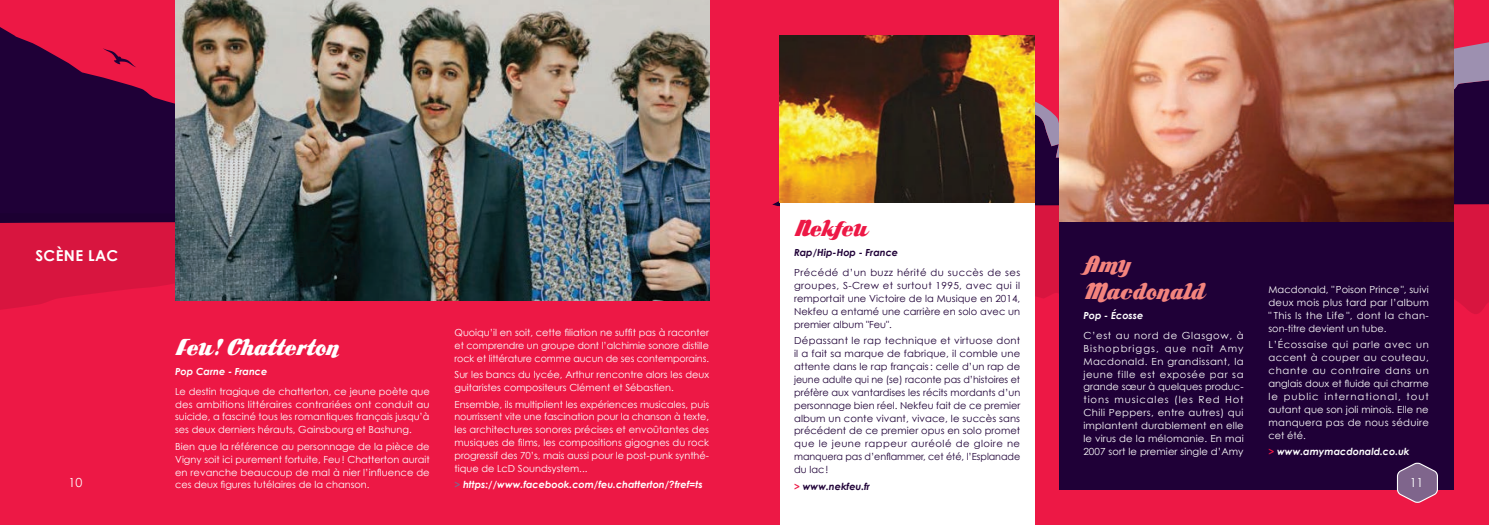
<style>
.page{position:relative;width:1489px;height:525px;background:#fff}
.page>*{position:absolute;margin:0;border:0;box-sizing:border-box;transform-origin:0 0}
.Nom_groupe{font:22.5px "ARB85 Poster Script JAN 39 Normal";color:#fff;scale:.75 1}
.Nom_groupe-2{font:22.5px/27px "ARB85 Poster Script JAN 39 Normal";color:#f3847d;scale:.75 1}
.Nom_groupe-3{font:22.5px "ARB85 Poster Script JAN 39 Normal";color:#ed1845;scale:.75 1}
.t1{font:700 15px "Century Gothic";letter-spacing:.025em;color:#fff}
.t2{font:12.5px "Century Gothic";color:#fff}
.Text_courant{font:9.75px/12.9px "Century Gothic";color:#fff;text-align:justify}
.Text_courant-2{font:9.75px/12.9px "Century Gothic";color:#1f0037;text-align:justify}
.Lien_site_web{font:italic 700 9.75px "Century Gothic";color:#fff}
.Style_musical{font:italic 700 9.75px "Century Gothic";color:#fff}
.Style_musical-2{font:italic 700 9.75px "Century Gothic";color:#1f0037}
.Lien_site_web-2{font:italic 700 9.75px "Century Gothic";color:#1f0037}
.s1{color:#7f658c}
.s2{color:#ed1845}
</style>
<div class="page">
<div style="left:0;top:0;width:1488px;height:524px;background:#ed1845"></div>
<svg style="left:777px;top:54px;width:711px;height:148px;fill:#1f0037"></svg>
<svg style="left:1034px;top:34px;width:454px;height:123px"></svg>
<svg style="left:0;top:27px;width:175px;height:185px;fill:#1f0037"></svg>
<svg style="left:772px;top:202px;width:716px;height:155px;fill:#d8153f"></svg>
<svg style="left:0;top:212px;width:353px;height:98px;fill:#d8153f"></svg>
<img style="left:175px;top:0;width:534px;height:300px">
<div style="left:1059px;top:222px;width:394px;height:267px;background:#1f0037"></div>
<div style="left:780px;top:202px;width:254px;height:322px;background:#fff"></div>
<img style="left:1059px;top:0;width:394px;height:222px">
<svg style="left:1396px;top:462px;width:42px;height:41px"></svg>
<svg style="left:103px;top:48px;width:33px;height:19px"></svg>
<img style="left:780px;top:35px;width:254px;height:167px">
<p class="t1" style="left:35px;top:246px;width:84px">SCÈNE LAC</p>
<p class="Text_courant" style="left:454px;top:326px;width:256px">Quoiqu’il en soit, cette filiation ne suffit pas à raconter et comprendre un groupe dont l’alchimie sonore distille rock et littérature comme aucun de ses contemporains.</p>
<p class="Text_courant" style="left:454px;top:368px;width:256px">Sur les bancs du lycée, Arthur rencontre alors les deux guitaristes compositeurs Clément et Sébastien.</p>
<p class="Text_courant" style="left:454px;top:397px;width:256px">Ensemble, ils multiplient les expériences musicales, puis nourrissent vite une fascination pour la chanson à texte, les architectures sonores précises et envoûtantes des musiques de films, les compositions gigognes du rock progressif des 70’s, mais aussi pour le post-punk synthé&shy;tique de LcD Soundsystem...</p>
<p class="Nom_groupe" style="left:175px;top:335px;width:219px">Feu! Chatterton</p>
<p class="Style_musical" style="left:175px;top:364px;width:94px">Pop Carne - France</p>
<p class="Text_courant" style="left:175px;top:384px;width:256px">Le destin tragique de chatterton, ce jeune poète que des ambitions littéraires contrariées ont conduit au suicide, a fasciné tous les romantiques français jusqu’à ses deux derniers hérauts, Gainsbourg et Bashung.</p>
<p class="Text_courant" style="left:175px;top:439px;width:256px">Bien que la référence au personnage de la pièce de Vigny soit ici purement fortuite, Feu! Chatterton aurait en revanche beaucoup de mal à nier l’influence de ces deux figures tutélaires de la chanson.</p>
<p class="t2" style="left:68px;top:474px;width:15px">10</p>
<p class="Lien_site_web" style="left:454px;top:478px;width:250px"><span class="s1">&gt;</span> https://www.facebook.com/feu.chatterton/?fref=ts</p>
<p class="Nom_groupe-3" style="left:794px;top:217px;width:97px">Nekfeu</p>
<p class="Style_musical-2" style="left:794px;top:246px;width:105px">Rap/Hip-Hop - France</p>
<p class="Text_courant-2" style="left:794px;top:266px;width:228px">Précédé d’un buzz hérité du succès de ses groupes, S-Crew et surtout 1995, avec qui il remportait une Victoire de la Musique en 2014, Nekfeu a entamé une carrière en solo avec un premier album "Feu".</p>
<p class="Text_courant-2" style="left:794px;top:334px;width:228px">Dépassant le rap technique et virtuose dont il a fait sa marque de fabrique, il comble une attente dans le rap français: celle d’un rap de jeune adulte qui ne (se) raconte pas d’histoires et préfère aux vantardises les récits mordants d’un personnage bien réel. Nekfeu fait de ce premier album un conte vivant, vivace, le succès sans précédent de ce premier opus en solo promet que le jeune rappeur auréolé de gloire ne manquera pas d’enflammer, cet été, l’Esplanade du lac!</p>
<p class="Lien_site_web-2" style="left:794px;top:479px;width:77px"><span class="s2">&gt;</span> www.nekfeu.fr</p>
<p class="Nom_groupe-2" style="left:1083px;top:251px;width:161px">Amy<br>Macdonald</p>
<p class="Style_musical" style="left:1083px;top:309px;width:62px">Pop - Écosse</p>
<p class="Text_courant" style="left:1083px;top:328px;width:162px">C’est au nord de Glasgow, à Bishopbriggs, que naît Amy Macdonald. En grandissant, la jeune fille est exposée par sa grande sœur à quelques produc&shy;tions musicales (les Red Hot Chili Peppers, entre autres) qui implantent durablement en elle le virus de la mélomanie. En mai 2007 sort le premier single d’Amy</p>
<p class="Text_courant" style="left:1268px;top:283px;width:162px">Macdonald, "Poison Prince", suivi deux mois plus tard par l’album " This Is the Life ", dont la chan&shy;son-titre devient un tube.</p>
<p class="Text_courant" style="left:1268px;top:338px;width:162px">L’Écossaise qui parle avec un accent à couper au couteau, chante au contraire dans un anglais doux et fluide qui charme le public international, tout autant que son joli minois. Elle ne manquera pas de nous séduire cet été.</p>
<p class="Lien_site_web" style="left:1268px;top:445px;width:142px"><span class="s2">&gt;</span> www.amymacdonald.co.uk</p>
<p class="t2" style="left:1409px;top:474px;width:15px">11</p>
</div>
